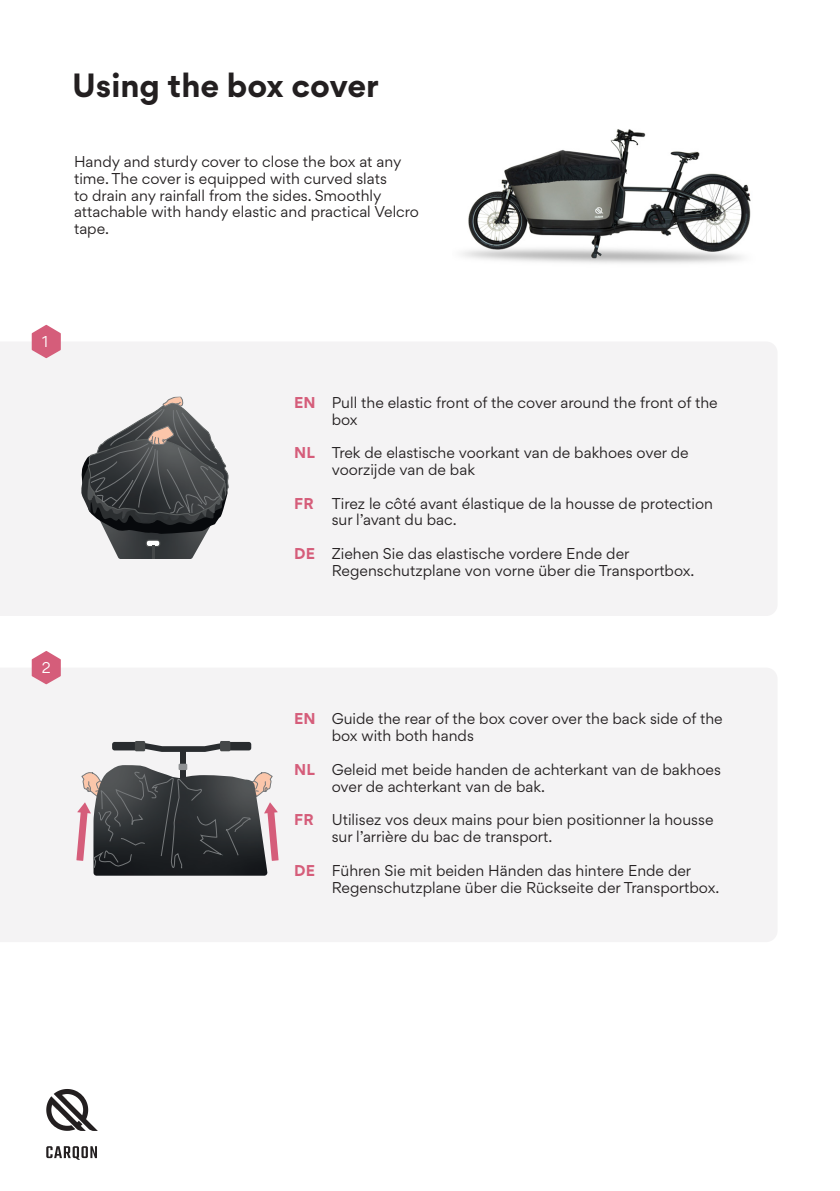
<style>
.page{position:relative;width:840px;height:1191px;background:#fff}
.page>*{position:absolute;margin:0;border:0;box-sizing:border-box;transform-origin:0 0}
.t1{font:700 30px "Gordita";color:#231f20}
.t2{font:14px/16.8px "Gordita";color:#231f20}
.t3{font:700 14px "Gordita";color:#d55d7a}
.Fließtext_klein{font:14px "Gordita";color:#fff}
</style>
<div class="page">
<svg style="left:46px;top:1089px;width:52px;height:42px"></svg>
<svg style="left:46px;top:1146px;width:51px;height:13px"></svg>
<div style="left:0;top:341px;width:777px;height:275px;background:#f4f3f4"></div>
<div style="left:0;top:667px;width:777px;height:275px;background:#f4f3f4"></div>
<svg style="left:32px;top:325px;width:29px;height:33px"></svg>
<svg style="left:32px;top:651px;width:29px;height:33px"></svg>
<img style="left:96px;top:534px;width:120px;height:25px">
<div style="left:146px;top:540px;width:14px;height:6px;background:#fff;border-radius:3px"></div>
<div style="left:145px;top:539px;width:15px;height:8px;border:1px solid #454849;border-radius:3px"></div>
<svg style="left:152px;top:546px;width:2px;height:13px"></svg>
<svg style="left:78px;top:396px;width:151px;height:138px"></svg>
<div style="left:180px;top:748px;width:6px;height:33px;background:#292c2f"></div>
<svg style="left:137px;top:739px;width:92px;height:16px"></svg>
<div style="left:112px;top:742px;width:25px;height:8px;background:#292c2f;border-radius:2px"></div>
<div style="left:226px;top:742px;width:25px;height:8px;background:#292c2f;border-radius:2px"></div>
<div style="left:135px;top:741px;width:10px;height:10px;background:#454849"></div>
<div style="left:220px;top:741px;width:10px;height:10px;background:#454849"></div>
<img style="left:93px;top:764px;width:174px;height:111px">
<svg style="left:76px;top:771px;width:202px;height:101px;background:#585557"></svg>
<img style="left:462px;top:129px;width:289px;height:135px">
<p class="t1" style="left:72px;top:61px;width:308px">Using the box cover</p>
<p class="t2" style="left:74px;top:153px;width:346px">Handy and sturdy cover to close the box at any time. The cover is equipped with curved slats<br>to drain any rainfall from the sides. Smoothly attachable with handy elastic and practical Velcro tape.</p>
<p class="Fließtext_klein" style="left:42px;top:331px;width:8px">1</p>
<p class="Fließtext_klein" style="left:42px;top:657px;width:10px">2</p>
<p class="t3" style="left:294px;top:391px;width:23px">EN</p>
<p class="t3" style="left:294px;top:441px;width:22px">NL</p>
<p class="t3" style="left:294px;top:492px;width:21px">FR</p>
<p class="t3" style="left:294px;top:542px;width:22px">DE</p>
<p class="t2" style="left:331px;top:394px;width:387px">Pull the elastic front of the cover around the front of the box</p>
<p class="t2" style="left:331px;top:444px;width:358px">Trek de elastische voorkant van de bakhoes over de voorzijde van de bak</p>
<p class="t2" style="left:331px;top:494px;width:382px">Tirez le côté avant élastique de la housse de protection sur l’avant du bac.</p>
<p class="t2" style="left:331px;top:545px;width:364px">Ziehen Sie das elastische vordere Ende der<br>Regenschutzplane von vorne über die Transportbox.</p>
<p class="t3" style="left:294px;top:708px;width:23px">EN</p>
<p class="t3" style="left:294px;top:758px;width:22px">NL</p>
<p class="t3" style="left:294px;top:808px;width:21px">FR</p>
<p class="t3" style="left:294px;top:859px;width:22px">DE</p>
<p class="t2" style="left:331px;top:710px;width:392px">Guide the rear of the box cover over the back side of the box with both hands</p>
<p class="t2" style="left:331px;top:761px;width:390px">Geleid met beide handen de achterkant van de bakhoes over de achterkant van de bak.</p>
<p class="t2" style="left:331px;top:811px;width:383px">Utilisez vos deux mains pour bien positionner la housse sur l’arrière du bac de transport.</p>
<p class="t2" style="left:331px;top:861px;width:389px">Führen Sie mit beiden Händen das hintere Ende der<br>Regenschutzplane über die Rückseite der Transportbox.</p>
</div>
